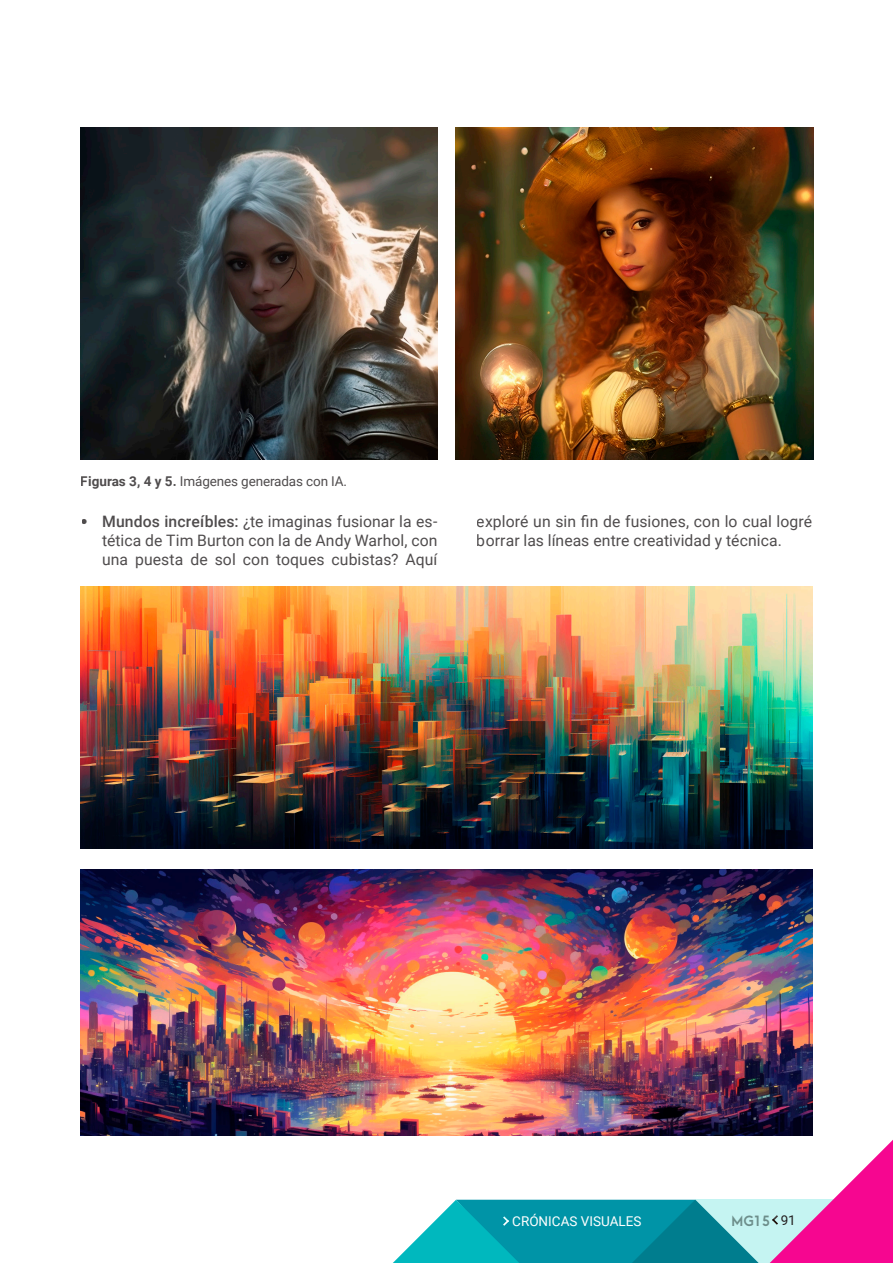
<style>
.page{position:relative;width:893px;height:1263px;background:#fff}
.page>*{position:absolute;margin:0;border:0;box-sizing:border-box;transform-origin:0 0}
.t1{font:15.75px/18.9px "Roboto";letter-spacing:.005em;color:#231f20;text-align:justify}
.t2{font:13.5px "Roboto";letter-spacing:-.01em;color:#231f20}
.t3{font:13.5px "Roboto";color:#fff}
.t4{font:700 13.5px "Arca Majora 3";color:#6d8e8b}
.s1{font-weight:700}
.s2{font-family:"Code Pro"}
.s3{font-weight:500}
.s4{font-family:"Roboto";font-weight:400;color:#231f20}
</style>
<div class="page">
<img style="left:81px;top:128px;width:356px;height:331px">
<img style="left:455px;top:128px;width:358px;height:331px">
<img style="left:81px;top:587px;width:731px;height:262px">
<img style="left:81px;top:870px;width:731px;height:265px">
<img style="left:384px;top:1032px;width:509px;height:231px">
<p class="t2" style="left:81px;top:472px;width:268px"><span class="s1">Figuras 3, 4 y 5.</span> Imágenes generadas con IA.</p>
<p class="t1" style="left:102px;top:512px;width:337px;text-indent:-21px"><span class="s2">∞</span> <span class="s3">Mundos increíbles:</span> ¿te imaginas fusionar la es&shy;tética de Tim Burton con la de Andy Warhol, con una puesta de sol con toques cubistas? Aquí</p>
<p class="t1" style="left:477px;top:512px;width:337px">exploré un sin fin de fusiones, con lo cual logré borrar las líneas entre creatividad y técnica.</p>
<p class="t3" style="left:512px;top:1211px;width:131px">CRÓNICAS VISUALES</p>
<p class="t4" style="left:732px;top:1208px;width:66px">MG15 <span class="s4">91</span></p>
</div>
